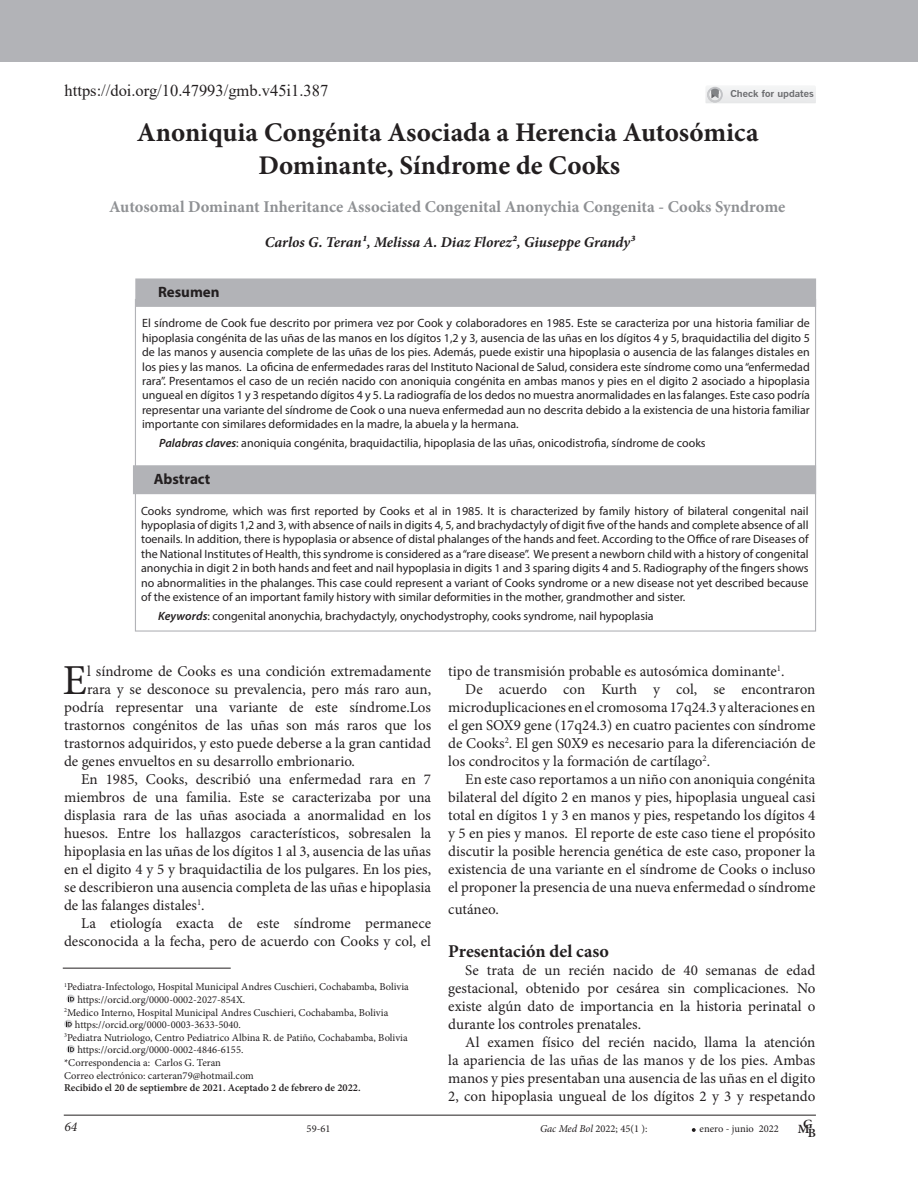
<style>
.page{position:relative;width:918px;height:1188px;background:#fff}
.page>*{position:absolute;margin:0;border:0;box-sizing:border-box;transform-origin:0 0}
.t1{font:42.75px "Minion Pro";color:#231f20}
.t2{font:700 27px/32.4px "Minion Pro";letter-spacing:-.005em;color:#231f20}
.t3{font:700 18px "Minion Pro";color:#231f20}
.t4{font:700 16.5px "Minion Pro";color:#8f9194}
.t5{font:16.5px "Times New Roman";color:#231f20}
.t6{font:15px/18px "Minion Pro";color:#231f20;text-align:justify}
.t7{font:italic 700 15px "Minion Pro";color:#231f20}
.t8{font:700 15px "Myriad Pro";color:#231f20}
.t9{font:italic 13.5px "Minion Pro";color:#231f20}
.t10{font:600 12.6px "Minion Pro";color:#231f20;scale:1.05 1}
.t11{font:12px/14.4px "Myriad Pro";color:#231f20;text-align:justify}
.t12{font:10.5px "Minion Pro";color:#231f20}
.t13{font:600 10.5px "Minion Pro";color:#231f20}
.t14{font:700 9.45px "News Gothic BT";color:#6c6d70;scale:1.13 1}
.s1{font-weight:600;font-style:italic}
.s2{font-style:italic}
</style>
<div class="page">
<div style="left:0;top:1px;width:918px;height:61px;background:#b2b3b7"></div>
<hr style="left:64px;top:1115px;width:752px;height:1px;background:#231f20">
<svg style="left:692px;top:1128px;width:4px;height:4px"></svg>
<div style="left:133px;top:465px;width:683px;height:29px;background:#b2b3b7;border:2px solid #b2b3b7"></div>
<svg style="left:66px;top:995px;width:9px;height:8px"></svg>
<svg style="left:68px;top:996px;width:6px;height:5px"></svg>
<div style="left:64px;top:1020px;width:9px;height:8px;background:#d1d2d4;border-radius:50%"></div>
<svg style="left:66px;top:1021px;width:6px;height:6px"></svg>
<svg style="left:66px;top:1045px;width:9px;height:8px"></svg>
<svg style="left:68px;top:1046px;width:6px;height:6px"></svg>
<hr style="left:63px;top:968px;width:168px;height:1px;background:#231f20">
<div style="left:135px;top:278px;width:681px;height:29px;background:#b2b3b7;border:2px solid #b2b3b7"></div>
<svg style="left:705px;top:86px;width:111px;height:17px"></svg>
<p class="t5" style="left:65px;top:79px;width:265px">https://doi.org/10.47993/gmb.v45i1.387</p>
<p class="t14" style="left:730px;top:88px;width:75px">Check for updates</p>
<p class="t2" style="left:258px;top:116px;width:502px;text-indent:-121px">Anoniquia Congénita Asociada a Herencia Autosómica<br>Dominante, Síndrome de Cooks</p>
<p class="t4" style="left:109px;top:195px;width:678px">Autosomal Dominant Inheritance Associated Congenital Anonychia Congenita - Cooks Syndrome</p>
<p class="t8" style="left:158px;top:282px;width:63px">Resumen</p>
<p class="t7" style="left:265px;top:232px;width:372px">Carlos G. Teran¹, Melissa A. Diaz Florez², Giuseppe Grandy³</p>
<p class="t11" style="left:142px;top:316px;width:669px">El síndrome de Cook fue descrito por primera vez por Cook y colaboradores en 1985. Este se caracteriza por una historia familiar de hipoplasia congénita de las uñas de las manos en los dígitos 1,2 y 3, ausencia de las uñas en los dígitos 4 y 5, braquidactilia del digito 5 de las manos y ausencia complete de las uñas de los pies. Además, puede existir una hipoplasia o ausencia de las falanges distales en los pies y las manos. La oficina de enfermedades raras del Instituto Nacional de Salud, considera este síndrome como una “enfermedad rara”. Presentamos el caso de un recién nacido con anoniquia congénita en ambas manos y pies en el digito 2 asociado a hipoplasia ungueal en dígitos 1 y 3 respetando dígitos 4 y 5. La radiografía de los dedos no muestra anormalidades en las falanges. Este caso podría representar una variante del síndrome de Cook o una nueva enfermedad aun no descrita debido a la existencia de una historia familiar importante con similares deformidades en la madre, la abuela y la hermana.</p>
<p class="t11" style="left:159px;top:435px;width:548px"><span class="s1">Palabras claves</span>: anoniquia congénita, braquidactilia, hipoplasia de las uñas, onicodistrofia, síndrome de cooks</p>
<p class="t8" style="left:154px;top:469px;width:58px">Abstract</p>
<p class="t11" style="left:141px;top:503px;width:669px">Cooks syndrome, which was first reported by Cooks et al in 1985. It is characterized by family history of bilateral congenital nail hypoplasia of digits 1,2 and 3, with absence of nails in digits 4, 5, and brachydactyly of digit five of the hands and complete absence of all toenails. In addition, there is hypoplasia or absence of distal phalanges of the hands and feet. According to the Office of rare Diseases of the National Institutes of Health, this syndrome is considered as a “rare disease”. We present a newborn child with a history of congenital anonychia in digit 2 in both hands and feet and nail hypoplasia in digits 1 and 3 sparing digits 4 and 5. Radiography of the fingers shows no abnormalities in the phalanges. This case could represent a variant of Cooks syndrome or a new disease not yet described because of the existence of an important family history with similar deformities in the mother, grandmother and sister.</p>
<p class="t11" style="left:158px;top:608px;width:497px"><span class="s1">Keywords</span>: congenital anonychia, brachydactyly, onychodystrophy, cooks syndrome, nail hypoplasia</p>
<p class="t1" style="left:63px;top:652px;width:26px">E</p>
<p class="t6" style="left:87px;top:663px;width:346px">l síndrome de Cooks es una condición extremadamente</p>
<p class="t6" style="left:87px;top:681px;width:346px">rara y se desconoce su prevalencia, pero más raro aun,</p>
<p class="t6" style="left:64px;top:699px;width:369px">podría representar una variante de este síndrome.Los</p>
<p class="t6" style="left:64px;top:717px;width:369px">trastornos congénitos de las uñas son más raros que los</p>
<p class="t6" style="left:64px;top:735px;width:369px">trastornos adquiridos, y esto puede deberse a la gran cantidad</p>
<p class="t6" style="left:64px;top:753px;width:292px">de genes envueltos en su desarrollo embrionario.</p>
<p class="t6" style="left:64px;top:771px;width:369px;text-indent:17px">En 1985, Cooks, describió una enfermedad rara en 7 miembros de una familia. Este se caracterizaba por una displasia rara de las uñas asociada a anormalidad en los huesos. Entre los hallazgos característicos, sobresalen la hipoplasia en las uñas de los dígitos 1 al 3, ausencia de las uñas en el digito 4 y 5 y braquidactilia de los pulgares. En los pies, se describieron una ausencia completa de las uñas e hipoplasia de las falanges distales<sup>1</sup>.</p>
<p class="t6" style="left:64px;top:915px;width:369px;text-align:right">La etiología exacta de este síndrome permanece desconocida a la fecha, pero de acuerdo con Cooks y col, el</p>
<p class="t12" style="left:64px;top:980px;width:346px"><sup>1</sup>Pediatra-Infectologo, Hospital Municipal Andres Cuschieri, Cochabamba, Bolivia</p>
<p class="t12" style="left:77px;top:993px;width:169px">https://orcid.org/0000-0002-2027-854X.</p>
<p class="t12" style="left:64px;top:1005px;width:326px"><sup>2</sup>Medico Interno, Hospital Municipal Andres Cuschieri, Cochabamba, Bolivia</p>
<p class="t12" style="left:75px;top:1018px;width:168px">https://orcid.org/0000-0003-3633-5040.</p>
<p class="t12" style="left:64px;top:1030px;width:345px"><sup>3</sup>Pediatra Nutriologo, Centro Pediatrico Albina R. de Patiño, Cochabamba, Bolivia</p>
<p class="t12" style="left:77px;top:1043px;width:168px">https://orcid.org/0000-0002-4846-6155.</p>
<p class="t12" style="left:64px;top:1056px;width:158px">*Correspondencia a: Carlos G. Teran</p>
<p class="t12" style="left:64px;top:1068px;width:191px">Correo electrónico: carteran79@hotmail.com</p>
<p class="t13" style="left:64px;top:1081px;width:298px">Recibido el 20 de septiembre de 2021. Aceptado 2 de febrero de 2022.</p>
<p class="t6" style="left:448px;top:663px;width:338px">tipo de transmisión probable es autosómica dominante<sup>1</sup>.</p>
<p class="t6" style="left:448px;top:681px;width:369px;text-indent:17px">De acuerdo con Kurth y col, se encontraron microduplicaciones en el cromosoma 17q24.3 y alteraciones en el gen SOX9 gene (17q24.3) en cuatro pacientes con síndrome de Cooks<sup>2</sup>. El gen S0X9 es necesario para la diferenciación de los condrocitos y la formación de cartílago<sup>2</sup>.</p>
<p class="t6" style="left:448px;top:771px;width:369px;text-indent:17px">En este caso reportamos a un niño con anoniquia congénita bilateral del dígito 2 en manos y pies, hipoplasia ungueal casi total en dígitos 1 y 3 en manos y pies, respetando los dígitos 4 y 5 en pies y manos. El reporte de este caso tiene el propósito discutir la posible herencia genética de este caso, proponer la existencia de una variante en el síndrome de Cooks o incluso el proponer la presencia de una nueva enfermedad o síndrome</p>
<p class="t6" style="left:448px;top:900px;width:52px">cutáneo.</p>
<p class="t3" style="left:448px;top:939px;width:162px">Presentación del caso</p>
<p class="t6" style="left:448px;top:961px;width:369px;text-indent:17px">Se trata de un recién nacido de 40 semanas de edad gestacional, obtenido por cesárea sin complicaciones. No existe algún dato de importancia en la historia perinatal o durante los controles prenatales.</p>
<p class="t6" style="left:448px;top:1033px;width:369px;text-indent:17px">Al examen físico del recién nacido, llama la atención la apariencia de las uñas de las manos y de los pies. Ambas manos y pies presentaban una ausencia de las uñas en el digito 2, con hipoplasia ungueal de los dígitos 2 y 3 y respetando</p>
<p class="t9" style="left:64px;top:1118px;width:14px">64</p>
<p class="t10" style="left:798px;top:1118px;width:16px">MG</p>
<p class="t12" style="left:540px;top:1122px;width:109px"><span class="s2">Gac Med Bol</span> 2022; 45(1 ):</p>
<p class="t12" style="left:700px;top:1122px;width:81px">enero - junio 2022</p>
<p class="t12" style="left:307px;top:1121px;width:25px">59-61</p>
<p class="t10" style="left:808px;top:1124px;width:9px">B</p>
</div>
